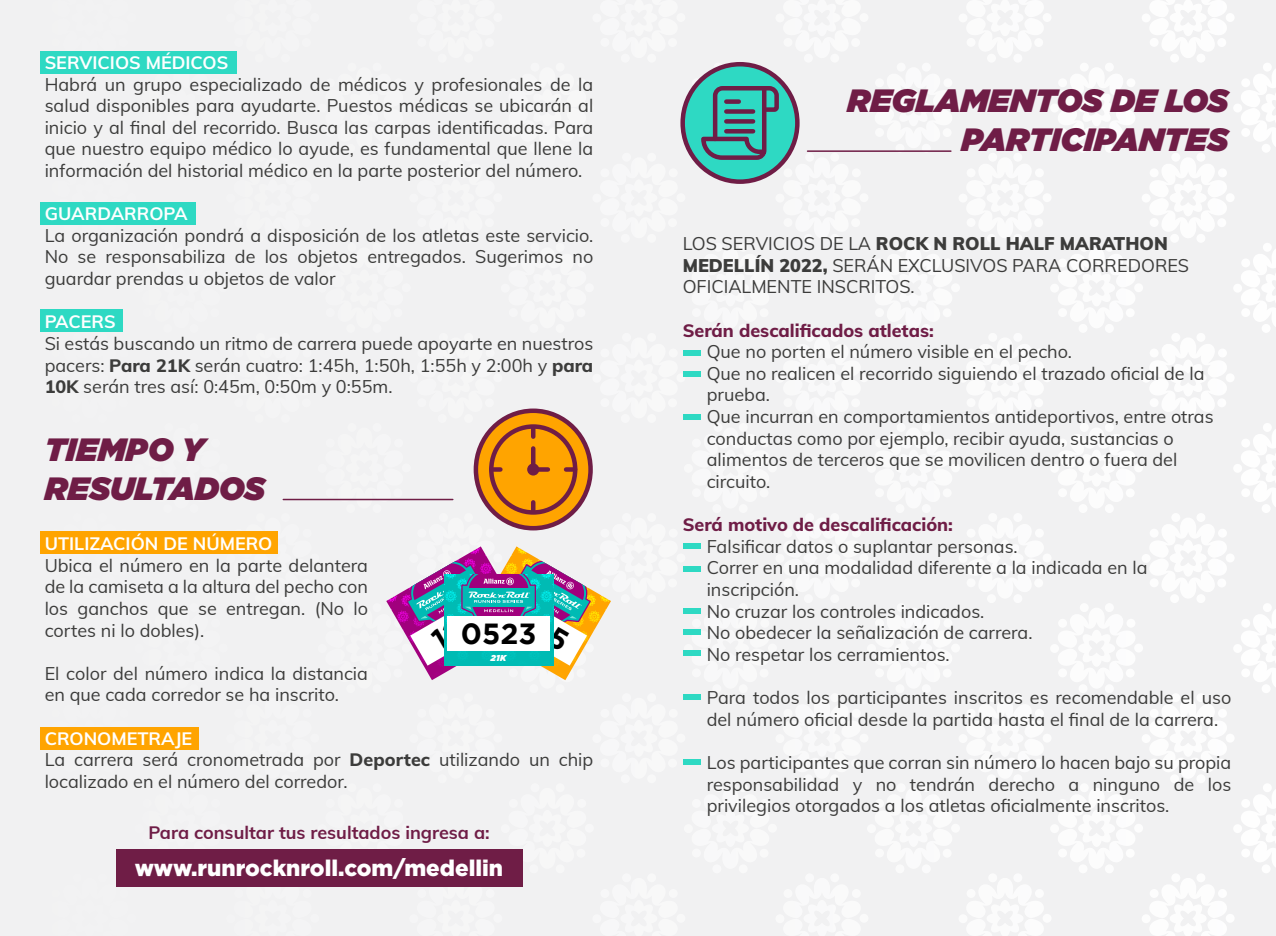
<style>
.page{position:relative;width:1276px;height:936px;background:#fff}
.page>*{position:absolute;margin:0;border:0;box-sizing:border-box;transform-origin:0 0}
.t1{font:italic 900 32.25px/38.7px "Gotham";color:#6f1d46}
.t2{font:700 28.95px "Gotham";color:#000}
.t3{font:900 22.5px "Gotham";color:#fff}
.t4{font:18px/21.6px "Muli";color:#3c3c3b}
.t5{font:800 18px "Muli";color:#6f1d46}
.t6{font:700 18px "Muli";color:#fff}
.t7{font:700 18px "Muli";color:#6f1d46}
.t8{font:italic 900 8.55px "Gotham";color:#fff}
.s1{font-weight:800}
.s2{font-weight:700;color:#fff}
.s3{font-weight:900}
</style>
<div class="page">
<div style="left:0;top:0;width:1276px;height:935px;background:#f1f1f2"></div>
<svg style="left:1035px;top:644px;width:192px;height:253px"></svg>
<div style="left:40px;top:51px;width:197px;height:23px;background:#2ed9c3"></div>
<div style="left:40px;top:531px;width:237px;height:23px;background:#ffa400"></div>
<div style="left:40px;top:727px;width:159px;height:22px;background:#ffa400"></div>
<div style="left:40px;top:202px;width:156px;height:23px;background:#2ed9c3"></div>
<div style="left:40px;top:309px;width:83px;height:23px;background:#2ed9c3"></div>
<hr style="left:283px;top:498px;width:170px;height:2px;background:#6f1d46">
<svg style="left:476px;top:411px;width:114px;height:117px;background:#ea9009"></svg>
<div style="left:474px;top:408px;width:119px;height:122px;border:4px solid #6f1d46;border-radius:50%"></div>
<div style="left:489px;top:424px;width:88px;height:90px;border:4px solid #6f1d46;border-radius:50%"></div>
<svg style="left:529px;top:444px;width:23px;height:30px"></svg>
<svg style="left:491px;top:467px;width:9px;height:4px"></svg>
<svg style="left:566px;top:467px;width:9px;height:4px"></svg>
<svg style="left:531px;top:502px;width:4px;height:9px"></svg>
<svg style="left:531px;top:427px;width:4px;height:9px"></svg>
<div style="left:527px;top:463px;width:12px;height:12px;background:#6f1d46;border-radius:50%"></div>
<div style="left:116px;top:849px;width:406px;height:37px;background:#6f1d46"></div>
<svg style="left:682px;top:64px;width:115px;height:118px;background:#37bbaf"></svg>
<div style="left:680px;top:62px;width:119px;height:122px;border:4px solid #6f1d46;border-radius:50%"></div>
<hr style="left:807px;top:150px;width:144px;height:2px;background:#6f1d46">
<svg style="left:699px;top:84px;width:82px;height:78px;background:#3fa7a1"></svg>
<hr style="left:726px;top:129px;width:27px;height:4px;background:#6f1d46">
<div style="left:726px;top:119px;width:27px;height:5px;background:#6f1d46"></div>
<div style="left:726px;top:109px;width:27px;height:5px;background:#6f1d46"></div>
<div style="left:726px;top:99px;width:13px;height:5px;background:#6f1d46"></div>
<div style="left:683px;top:350px;width:18px;height:5px;background:#2ed9c3"></div>
<div style="left:683px;top:371px;width:18px;height:5px;background:#2ed9c3"></div>
<div style="left:683px;top:415px;width:18px;height:5px;background:#2ed9c3"></div>
<div style="left:683px;top:543px;width:18px;height:5px;background:#2ed9c3"></div>
<div style="left:683px;top:566px;width:18px;height:5px;background:#2ed9c3"></div>
<div style="left:683px;top:608px;width:18px;height:5px;background:#2ed9c3"></div>
<div style="left:683px;top:629px;width:18px;height:5px;background:#2ed9c3"></div>
<div style="left:683px;top:650px;width:18px;height:5px;background:#2ed9c3"></div>
<div style="left:683px;top:694px;width:18px;height:5px;background:#2ed9c3"></div>
<div style="left:683px;top:759px;width:18px;height:5px;background:#2ed9c3"></div>
<svg style="left:386px;top:546px;width:225px;height:134px"></svg>
<p class="t6" style="left:45px;top:49px;width:185px">SERVICIOS MÉDICOS</p>
<p class="t4" style="left:45px;top:72px;width:550px;text-align:justify">Habrá un grupo especializado de médicos y profesionales de la salud disponibles para ayudarte. Puestos médicas se ubicarán al inicio y al final del recorrido. Busca las carpas identificadas. Para que nuestro equipo médico lo ayude, es fundamental que llene la información del historial médico en la parte posterior del número.</p>
<p class="t6" style="left:45px;top:200px;width:144px">GUARDARROPA</p>
<p class="t4" style="left:45px;top:224px;width:550px;text-align:justify">La organización pondrá a disposición de los atletas este servicio.<br>No se responsabiliza de los objetos entregados. Sugerimos no guardar prendas u objetos de valor</p>
<p class="t6" style="left:45px;top:308px;width:72px">PACERS</p>
<p class="t4" style="left:45px;top:332px;width:550px;text-align:justify">Si estás buscando un ritmo de carrera puede apoyarte en nuestros pacers: <span class="s1">Para 21K</span> serán cuatro: 1:45h, 1:50h, 1:55h y 2:00h y <span class="s1">para 10K</span> serán tres así: 0:45m, 0:50m y 0:55m.</p>
<h1 class="t1" style="left:45px;top:429px;width:222px">TIEMPO Y<br>RESULTADOS</h1>
<p class="t6" style="left:45px;top:530px;width:229px">UTILIZACIÓN DE NÚMERO</p>
<p class="t4" style="left:45px;top:553px;width:325px;text-align:justify">Ubica el número en la parte delantera de la camiseta a la altura del pecho con los ganchos que se entregan. (No lo cortes ni lo dobles).</p>
<p class="t4" style="left:45px;top:661px;width:325px">El color del número indica la distancia en que cada corredor se ha inscrito.</p>
<p class="t4" style="left:45px;top:726px;width:550px"><span class="s2">CRONOMETRAJE<br></span>La carrera será cronometrada por <span class="s1">Deportec</span> utilizando un chip localizado en el número del corredor.</p>
<h2 class="t2" style="left:426px;top:627px;width:68px;rotate:-30deg">1258</h2>
<h2 class="t2" style="left:510px;top:592px;width:76px;rotate:30deg">3455</h2>
<p class="t8" style="left:490px;top:653px;width:17px">21K</p>
<h2 class="t2" style="left:461px;top:617px;width:77px">0523</h2>
<p class="t7" style="left:148px;top:819px;width:343px">Para consultar tus resultados ingresa a:</p>
<p class="t3" style="left:135px;top:855px;width:370px">www.runrocknroll.com/medellin</p>
<h1 class="t1" style="left:847px;top:80px;width:383px;text-align:right">REGLAMENTOS DE LOS<br>PARTICIPANTES</h1>
<p class="t4" style="left:682px;top:232px;width:508px">LOS SERVICIOS DE LA <span class="s3">ROCK N ROLL HALF MARATHON<br>MEDELLÍN 2022,</span> SERÁN EXCLUSIVOS PARA CORREDORES<br>OFICIALMENTE INSCRITOS.</p>
<p class="t5" style="left:682px;top:317px;width:253px">Serán descalificados atletas:</p>
<p class="t4" style="left:706px;top:340px;width:508px">Que no porten el número visible en el pecho.<br>Que no realicen el recorrido siguiendo el trazado oficial de la prueba.<br>Que incurran en comportamientos antideportivos, entre otras conductas como por ejemplo, recibir ayuda, sustancias o alimentos de terceros que se movilicen dentro o fuera del circuito.</p>
<p class="t5" style="left:682px;top:511px;width:272px">Será motivo de descalificación:</p>
<p class="t4" style="left:706px;top:534px;width:442px">Falsificar datos o suplantar personas.<br>Correr en una modalidad diferente a la indicada en la inscripción.<br>No cruzar los controles indicados.<br>No obedecer la señalización de carrera.<br>No respetar los cerramientos.</p>
<p class="t4" style="left:706px;top:685px;width:526px">Para todos los participantes inscritos es recomendable el uso del número oficial desde la partida hasta el final de la carrera.</p>
<p class="t4" style="left:706px;top:750px;width:526px;text-align:justify">Los participantes que corran sin número lo hacen bajo su propia responsabilidad y no tendrán derecho a ninguno de los privilegios otorgados a los atletas oficialmente inscritos.</p>
</div>
